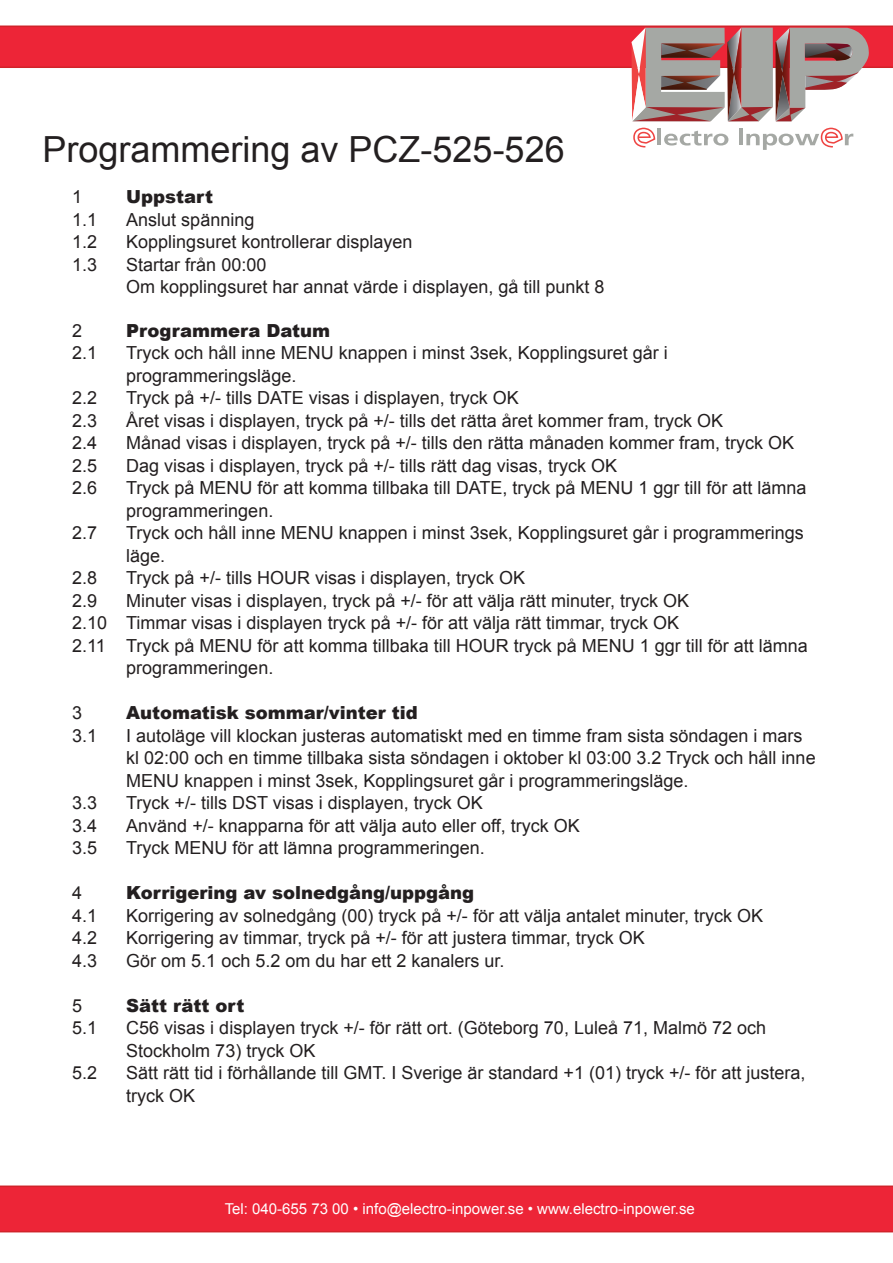
<style>
.page{position:relative;width:893px;height:1263px;background:#fff}
.page>*{position:absolute;margin:0;border:0;box-sizing:border-box;transform-origin:0 0}
.t1{font:36px "Arial";color:#231f20}
.t2{font:18px/22.5px "Arial";color:#231f20}
.t3{font:900 18px "Arial";color:#231f20}
.t4{font:15px "Arial";color:#fff}
</style>
<div class="page">
<div style="left:0;top:1185px;width:893px;height:47px;background:#ed2537"></div>
<svg style="left:633px;top:127px;width:220px;height:23px"></svg>
<svg style="left:0;top:26px;width:893px;height:95px"></svg>
<h1 class="t1" style="left:43px;top:126px;width:524px">Programmering av PCZ-525-526</h1>
<p class="t2" style="left:72px;top:186px;width:12px">1</p>
<p class="t3" style="left:126px;top:184px;width:88px">Uppstart</p>
<p class="t2" style="left:72px;top:209px;width:27px">1.1</p>
<p class="t2" style="left:126px;top:209px;width:130px">Anslut spänning</p>
<p class="t2" style="left:72px;top:231px;width:27px">1.2</p>
<p class="t2" style="left:126px;top:231px;width:288px">Kopplingsuret kontrollerar displayen</p>
<p class="t2" style="left:72px;top:254px;width:27px">1.3</p>
<p class="t2" style="left:126px;top:254px;width:480px">Startar från 00:00<br>Om kopplingsuret har annat värde i displayen, gå till punkt 8</p>
<p class="t2" style="left:72px;top:319px;width:12px">2</p>
<p class="t3" style="left:126px;top:317px;width:205px">Programmera Datum</p>
<p class="t2" style="left:72px;top:342px;width:27px">2.1</p>
<p class="t2" style="left:126px;top:342px;width:543px">Tryck och håll inne MENU knappen i minst 3sek, Kopplingsuret går i programmeringsläge.</p>
<p class="t2" style="left:72px;top:387px;width:27px">2.2</p>
<p class="t2" style="left:126px;top:387px;width:394px">Tryck på +/- tills DATE visas i displayen, tryck OK</p>
<p class="t2" style="left:72px;top:409px;width:27px">2.3</p>
<p class="t2" style="left:126px;top:409px;width:598px">Året visas i displayen, tryck på +/- tills det rätta året kommer fram, tryck OK</p>
<p class="t2" style="left:72px;top:432px;width:27px">2.4</p>
<p class="t2" style="left:126px;top:432px;width:669px">Månad visas i displayen, tryck på +/- tills den rätta månaden kommer fram, tryck OK</p>
<p class="t2" style="left:72px;top:454px;width:27px">2.5</p>
<p class="t2" style="left:126px;top:454px;width:492px">Dag visas i displayen, tryck på +/- tills rätt dag visas, tryck OK</p>
<p class="t2" style="left:72px;top:477px;width:27px">2.6</p>
<p class="t2" style="left:126px;top:477px;width:682px">Tryck på MENU för att komma tillbaka till DATE, tryck på MENU 1 ggr till för att lämna programmeringen.</p>
<p class="t2" style="left:72px;top:522px;width:27px">2.7</p>
<p class="t2" style="left:126px;top:522px;width:679px">Tryck och håll inne MENU knappen i minst 3sek, Kopplingsuret går i programmerings läge.</p>
<p class="t2" style="left:72px;top:567px;width:27px">2.8</p>
<p class="t2" style="left:126px;top:567px;width:400px">Tryck på +/- tills HOUR visas i displayen, tryck OK</p>
<p class="t2" style="left:72px;top:589px;width:27px">2.9</p>
<p class="t2" style="left:126px;top:589px;width:564px">Minuter visas i displayen, tryck på +/- för att välja rätt minuter, tryck OK</p>
<p class="t2" style="left:72px;top:612px;width:608px">2.10 Timmar visas i displayen tryck på +/- för att välja rätt timmar, tryck OK</p>
<p class="t2" style="left:72px;top:634px;width:737px">2.11 Tryck på MENU för att komma tillbaka till HOUR tryck på MENU 1 ggr till för att lämna</p>
<p class="t2" style="left:126px;top:657px;width:149px">programmeringen.</p>
<p class="t2" style="left:72px;top:702px;width:12px">3</p>
<p class="t3" style="left:126px;top:700px;width:293px">Automatisk sommar/vinter tid</p>
<p class="t2" style="left:72px;top:724px;width:27px">3.1</p>
<p class="t2" style="left:126px;top:724px;width:691px">I autoläge vill klockan justeras automatiskt med en timme fram sista söndagen i mars kl 02:00 och en timme tillbaka sista söndagen i oktober kl 03:00 3.2 Tryck och håll inne<br>MENU knappen i minst 3sek, Kopplingsuret går i programmeringsläge.</p>
<p class="t2" style="left:72px;top:792px;width:27px">3.3</p>
<p class="t2" style="left:126px;top:792px;width:358px">Tryck +/- tills DST visas i displayen, tryck OK</p>
<p class="t2" style="left:72px;top:814px;width:27px">3.4</p>
<p class="t2" style="left:126px;top:814px;width:455px">Använd +/- knapparna för att välja auto eller off, tryck OK</p>
<p class="t2" style="left:72px;top:837px;width:27px">3.5</p>
<p class="t2" style="left:126px;top:837px;width:360px">Tryck MENU för att lämna programmeringen.</p>
<p class="t2" style="left:72px;top:882px;width:12px">4</p>
<p class="t3" style="left:126px;top:880px;width:349px">Korrigering av solnedgång/uppgång</p>
<p class="t2" style="left:72px;top:904px;width:27px">4.1</p>
<p class="t2" style="left:126px;top:904px;width:638px">Korrigering av solnedgång (00) tryck på +/- för att välja antalet minuter, tryck OK</p>
<p class="t2" style="left:72px;top:927px;width:27px">4.2</p>
<p class="t2" style="left:126px;top:927px;width:520px">Korrigering av timmar, tryck på +/- för att justera timmar, tryck OK</p>
<p class="t2" style="left:72px;top:949px;width:27px">4.3</p>
<p class="t2" style="left:126px;top:949px;width:380px">Gör om 5.1 och 5.2 om du har ett 2 kanalers ur.</p>
<p class="t2" style="left:72px;top:994px;width:12px">5</p>
<p class="t3" style="left:126px;top:992px;width:120px">Sätt rätt ort</p>
<p class="t2" style="left:72px;top:1017px;width:27px">5.1</p>
<p class="t2" style="left:126px;top:1017px;width:641px">C56 visas i displayen tryck +/- för rätt ort. (Göteborg 70, Luleå 71, Malmö 72 och<br>Stockholm 73) tryck OK</p>
<p class="t2" style="left:72px;top:1062px;width:27px">5.2</p>
<p class="t2" style="left:126px;top:1062px;width:681px">Sätt rätt tid i förhållande till GMT. I Sverige är standard +1 (01) tryck +/- för att justera, tryck OK</p>
<p class="t4" style="left:225px;top:1199px;width:472px">Tel: 040-655 73 00 • info@electro-inpower.se • www.electro-inpower.se</p>
</div>
